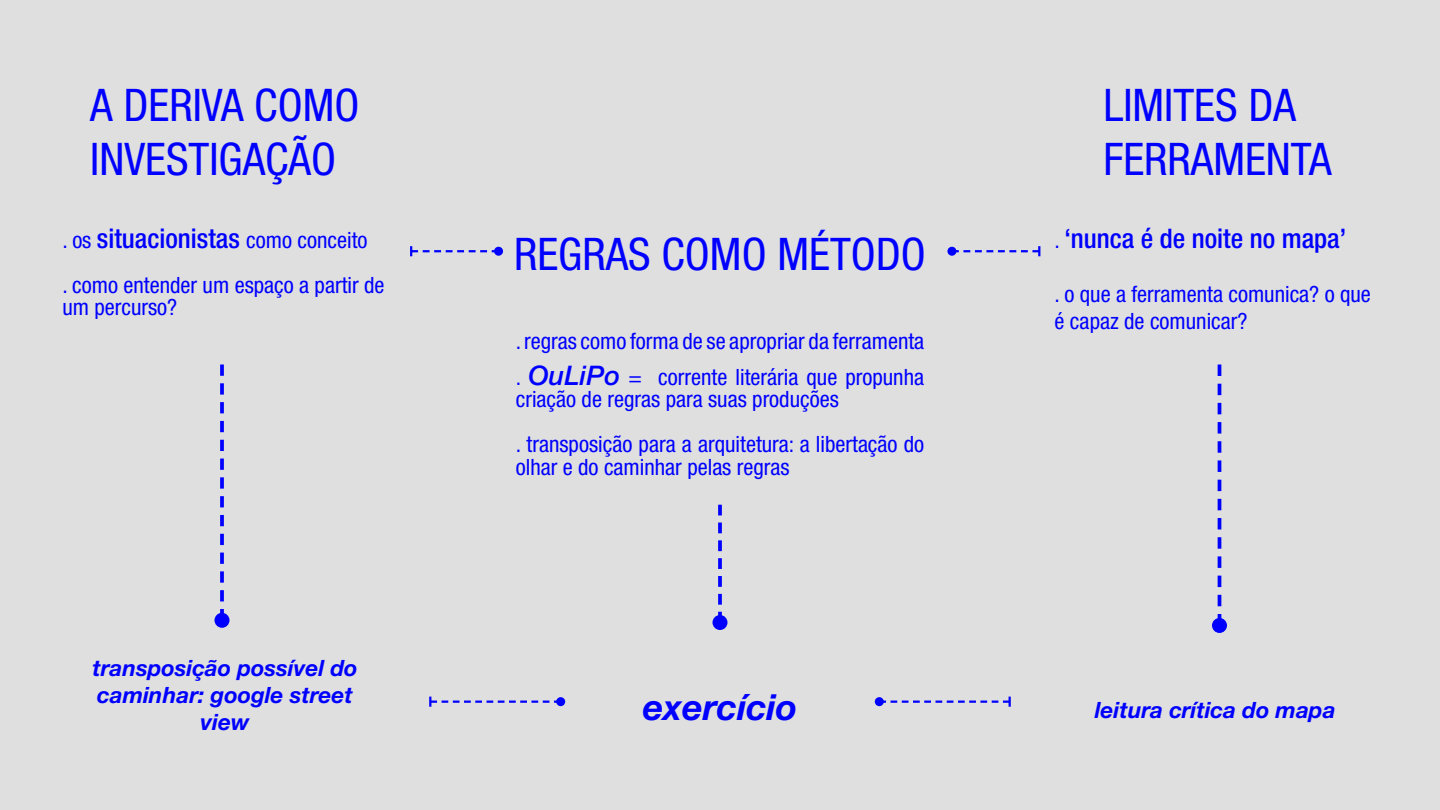
<style>
.page{position:relative;width:1440px;height:810px;background:#dfdfdf}
.page>*{position:absolute;margin:0;border:0;box-sizing:border-box;transform-origin:0 0}
.t1{font:condensed 45px/54px "Helvetica Neue LT Std";color:#00f}
.t2{font:italic 700 36px "Helvetica Neue LT Std";color:#00f}
.t3{font:500 condensed 27px "Helvetica Neue LT Std";color:#00f}
.t4{font:condensed 22.5px/45px "Helvetica Neue LT Std";color:#00f}
.t5{font:italic 700 22.5px/27px "Helvetica Neue LT Std";color:#00f;text-align:center}
.s1{font-weight:500;font-size:27px}
.s2{font-weight:500;font-style:italic;font-stretch:normal;font-size:27px}
.s3{font-weight:400;font-size:22.5px}
</style>
<div class="page">
<div style="left:494px;top:247px;width:9px;height:9px;background:#00f;border-radius:50%"></div>
<svg style="left:410px;top:246px;width:89px;height:10px"></svg>
<svg style="left:1218px;top:364px;width:3px;height:254px"></svg>
<div style="left:1212px;top:618px;width:15px;height:15px;background:#00f;border-radius:50%"></div>
<svg style="left:718px;top:505px;width:4px;height:110px"></svg>
<div style="left:712px;top:615px;width:16px;height:15px;background:#00f;border-radius:50%"></div>
<div style="left:947px;top:247px;width:9px;height:9px;background:#00f;border-radius:50%"></div>
<svg style="left:952px;top:246px;width:88px;height:10px"></svg>
<div style="left:556px;top:697px;width:9px;height:9px;background:#00f;border-radius:50%"></div>
<svg style="left:429px;top:697px;width:132px;height:10px"></svg>
<div style="left:875px;top:697px;width:9px;height:9px;background:#00f;border-radius:50%"></div>
<svg style="left:879px;top:697px;width:132px;height:10px"></svg>
<svg style="left:220px;top:365px;width:4px;height:248px"></svg>
<div style="left:214px;top:613px;width:16px;height:15px;background:#00f;border-radius:50%"></div>
<h1 class="t1" style="left:90px;top:77px;width:271px">A DERIVA COMO<br>INVESTIGAÇÃO</h1>
<p class="t4" style="left:62px;top:217px;width:324px">. os <span class="s1">situacionistas</span> como conceito<br>. como entender um espaço a partir de</p>
<p class="t4" style="left:62px;top:284px;width:116px">um percurso?</p>
<p class="t5" style="left:92px;top:654px;width:267px">transposição possível do caminhar: google street view</p>
<h1 class="t1" style="left:514px;top:227px;width:413px">REGRAS COMO MÉTODO</h1>
<p class="t4" style="left:516px;top:323px;width:410px;line-height:36px">. regras como forma de se apropriar da ferramenta . <span class="s2">OuLiPo</span> = corrente literária que propunha</p>
<p class="t4" style="left:516px;top:377px;width:410px">criação de regras para suas produções<br>. transposição para a arquitetura: a libertação do</p>
<p class="t4" style="left:516px;top:444px;width:275px">olhar e do caminhar pelas regras</p>
<h2 class="t2" style="left:643px;top:684px;width:156px">exercício</h2>
<h1 class="t1" style="left:1103px;top:77px;width:230px">LIMITES DA<br>FERRAMENTA</h1>
<p class="t3" style="left:1054px;top:222px;width:293px"><span class="s3">.</span> ‘nunca é de noite no mapa’</p>
<p class="t4" style="left:1054px;top:280px;width:318px;line-height:27px">. o que a ferramenta comunica? o que é capaz de comunicar?</p>
<p class="t5" style="left:1095px;top:696px;width:242px">leitura crítica do mapa</p>
</div>
